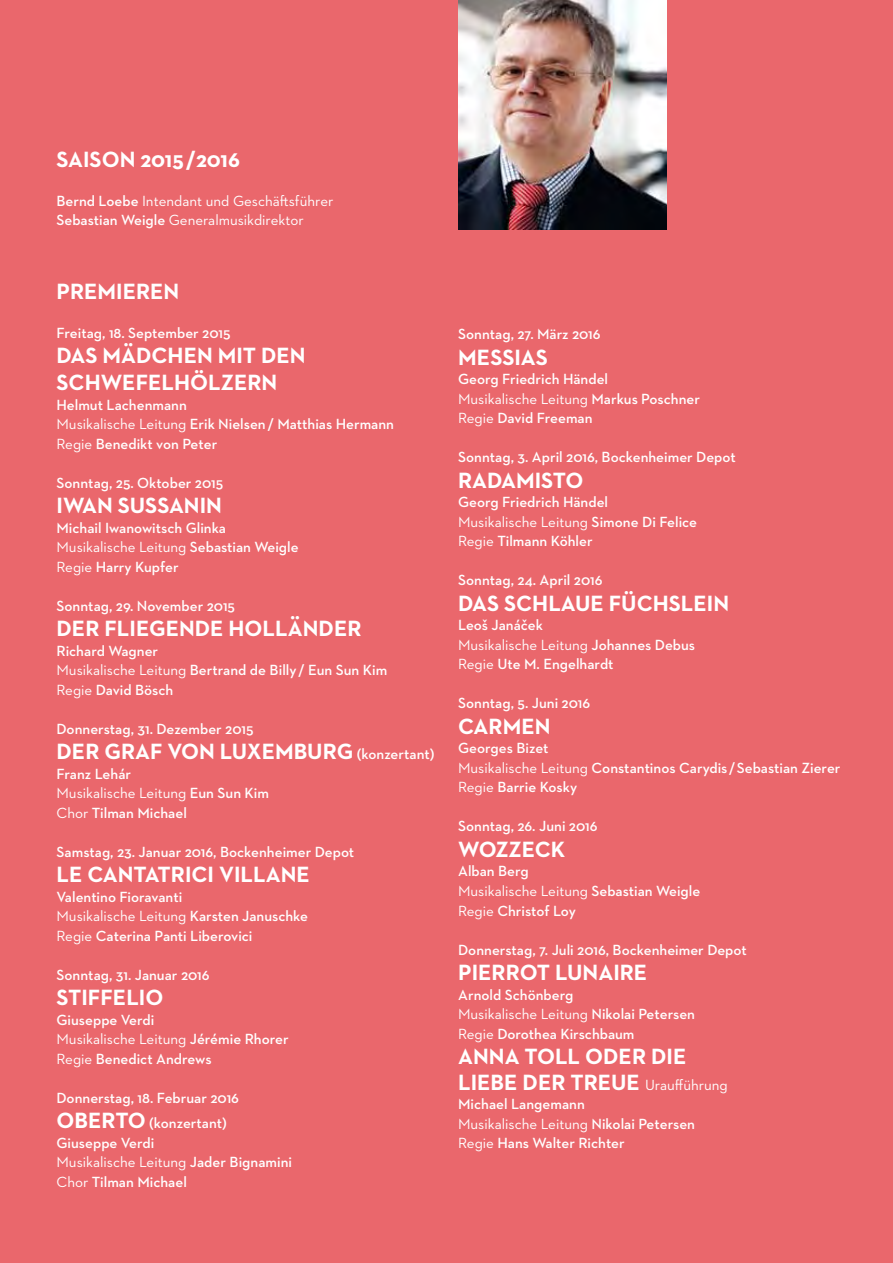
<style>
.page{position:relative;width:893px;height:1263px;background:#ea676c}
.page>*{position:absolute;margin:0;border:0;box-sizing:border-box;transform-origin:0 0}
.t1{font:700 22.5px/27px "Neutraface 2 Text";color:#fff}
.t2{font:600 15px/19.5px "Neutraface 2 Text";color:#fff}
.t3{font:15px/19.5px "Neutraface 2 Text";color:#fff}
.s1{font-weight:600}
.s2{font-weight:400}
.s3{font-weight:600;font-size:15px}
.s4{font-weight:700;font-size:22.5px}
.s5{font-weight:400;font-size:15px}
</style>
<div class="page">
<img style="left:459px;top:0;width:208px;height:230px">
<h1 class="t1" style="left:57px;top:145px;width:185px">SAISON 2015 / 2016</h1>
<p class="t3" style="left:57px;top:191px;width:278px"><span class="s1">Bernd Loebe</span> Intendant und Geschäftsführer<br><span class="s1">Sebastian Weigle</span> Generalmusikdirektor</p>
<h1 class="t1" style="left:57px;top:277px;width:124px">PREMIEREN</h1>
<p class="t2" style="left:57px;top:323px;width:176px">Freitag, 18. September 2015</p>
<h1 class="t1" style="left:57px;top:342px;width:251px">DAS MÄDCHEN MIT DEN<br>SCHWEFELHÖLZERN</h1>
<p class="t2" style="left:57px;top:395px;width:339px">Helmut Lachenmann<br><span class="s2">Musikalische Leitung</span> Erik Nielsen / Matthias Hermann<br><span class="s2">Regie</span> Benedikt von Peter</p>
<p class="t2" style="left:57px;top:473px;width:168px">Sonntag, 25. Oktober 2015</p>
<h1 class="t1" style="left:57px;top:492px;width:167px">IWAN SUSSANIN</h1>
<p class="t2" style="left:57px;top:518px;width:244px">Michail Iwanowitsch Glinka<br><span class="s2">Musikalische Leitung</span> Sebastian Weigle<br><span class="s2">Regie</span> Harry Kupfer</p>
<p class="t2" style="left:57px;top:596px;width:180px">Sonntag, 29. November 2015</p>
<h1 class="t1" style="left:57px;top:615px;width:306px">DER FLIEGENDE HOLLÄNDER</h1>
<p class="t2" style="left:57px;top:641px;width:332px">Richard Wagner<br><span class="s2">Musikalische Leitung</span> Bertrand de Billy / Eun Sun Kim<br><span class="s2">Regie</span> David Bösch</p>
<p class="t2" style="left:57px;top:719px;width:199px">Donnerstag, 31. Dezember 2015</p>
<h1 class="t1" style="left:57px;top:738px;width:379px">DER GRAF VON LUXEMBURG <span class="s3">(konzertant)</span></h1>
<p class="t2" style="left:57px;top:764px;width:214px">Franz Lehár<br><span class="s2">Musikalische Leitung</span> Eun Sun Kim<br><span class="s2">Chor</span> Tilman Michael</p>
<p class="t2" style="left:57px;top:842px;width:299px">Samstag, 23. Januar 2016, Bockenheimer Depot</p>
<h1 class="t1" style="left:57px;top:861px;width:255px">LE CANTATRICI VILLANE</h1>
<p class="t2" style="left:57px;top:887px;width:253px">Valentino Fioravanti<br><span class="s2">Musikalische Leitung</span> Karsten Januschke<br><span class="s2">Regie</span> Caterina Panti Liberovici</p>
<p class="t2" style="left:57px;top:965px;width:155px">Sonntag, 31. Januar 2016</p>
<h1 class="t1" style="left:57px;top:984px;width:108px">STIFFELIO</h1>
<p class="t2" style="left:57px;top:1010px;width:234px">Giuseppe Verdi<br><span class="s2">Musikalische Leitung</span> Jérémie Rhorer<br><span class="s2">Regie</span> Benedict Andrews</p>
<p class="t2" style="left:57px;top:1085px;width:184px;line-height:25.5px">Donnerstag, 18. Februar 2016<br><span class="s4">OBERTO</span> (konzertant)</p>
<p class="t2" style="left:57px;top:1133px;width:237px">Giuseppe Verdi<br><span class="s2">Musikalische Leitung</span> Jader Bignamini<br><span class="s2">Chor</span> Tilman Michael</p>
<p class="t2" style="left:458px;top:324px;width:144px">Sonntag, 27. März 2016</p>
<h1 class="t1" style="left:458px;top:344px;width:91px">MESSIAS</h1>
<p class="t2" style="left:458px;top:369px;width:243px">Georg Friedrich Händel<br><span class="s2">Musikalische Leitung</span> Markus Poschner<br><span class="s2">Regie</span> David Freeman</p>
<p class="t2" style="left:458px;top:447px;width:279px">Sonntag, 3. April 2016, Bockenheimer Depot</p>
<h1 class="t1" style="left:458px;top:467px;width:127px">RADAMISTO</h1>
<p class="t2" style="left:458px;top:492px;width:240px">Georg Friedrich Händel<br><span class="s2">Musikalische Leitung</span> Simone Di Felice<br><span class="s2">Regie</span> Tilmann Köhler</p>
<p class="t2" style="left:458px;top:570px;width:146px">Sonntag, 24. April 2016</p>
<h1 class="t1" style="left:458px;top:590px;width:272px">DAS SCHLAUE FÜCHSLEIN</h1>
<p class="t2" style="left:458px;top:615px;width:239px">Leoš Janáček<br><span class="s2">Musikalische Leitung</span> Johannes Debus<br><span class="s2">Regie</span> Ute M. Engelhardt</p>
<p class="t2" style="left:458px;top:693px;width:134px">Sonntag, 5. Juni 2016</p>
<h1 class="t1" style="left:458px;top:713px;width:94px">CARMEN</h1>
<p class="t2" style="left:458px;top:738px;width:384px">Georges Bizet<br><span class="s2">Musikalische Leitung</span> Constantinos Carydis / Sebastian Zierer<br><span class="s2">Regie</span> Barrie Kosky</p>
<p class="t2" style="left:458px;top:816px;width:141px">Sonntag, 26. Juni 2016</p>
<h1 class="t1" style="left:458px;top:836px;width:109px">WOZZECK</h1>
<p class="t2" style="left:458px;top:861px;width:244px">Alban Berg<br><span class="s2">Musikalische Leitung</span> Sebastian Weigle<br><span class="s2">Regie</span> Christof Loy</p>
<p class="t2" style="left:458px;top:939px;width:290px">Donnerstag, 7. Juli 2016, Bockenheimer Depot</p>
<h1 class="t1" style="left:458px;top:959px;width:191px">PIERROT LUNAIRE</h1>
<p class="t2" style="left:458px;top:984px;width:238px">Arnold Schönberg<br><span class="s2">Musikalische Leitung</span> Nikolai Petersen<br><span class="s2">Regie</span> Dorothea Kirschbaum</p>
<h1 class="t1" style="left:458px;top:1043px;width:271px;line-height:25.5px">ANNA TOLL ODER DIE<br>LIEBE DER TREUE <span class="s5">Uraufführung</span></h1>
<p class="t2" style="left:458px;top:1094px;width:238px">Michael Langemann<br><span class="s2">Musikalische Leitung</span> Nikolai Petersen<br><span class="s2">Regie</span> Hans Walter Richter</p>
</div>
